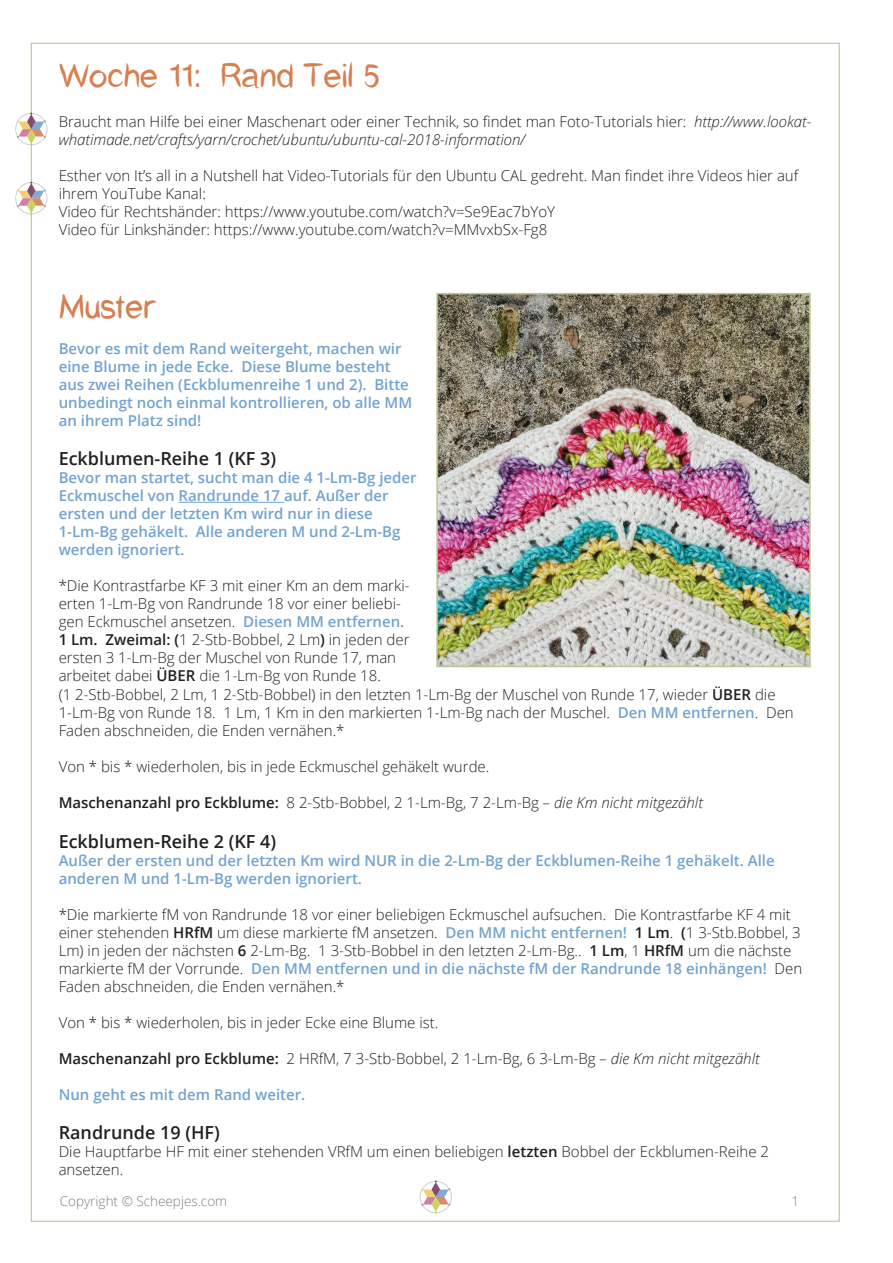
<style>
.page{position:relative;width:893px;height:1263px;background:#fff}
.page>*{position:absolute;margin:0;border:0;box-sizing:border-box;transform-origin:0 0}
.t1{font:33px "Cat Cafe";color:#d58052}
.t2{font:600 18px "Open Sans";color:#231f20}
.t3{font:300 15px/18px "Open Sans";color:#231f20}
.t4{font:600 15px/18px "Open Sans";color:#72a3d0}
.t5{font:italic 300 15px/18px "Open Sans";color:#231f20}
.t6{font:300 13.5px "Open Sans";color:#7c807b}
.s1{font-style:normal}
.s2{font-style:inherit}
.s3{font-weight:600;color:#72a3d0}
.s4{font-weight:600}
.s5{font-style:italic}
</style>
<div class="page">
<div style="left:420px;top:1181px;width:32px;height:32px;border:1px solid #7e878d;border-radius:50%"></div>
<svg style="left:421px;top:1180px;width:29px;height:33px"></svg>
<div style="left:15px;top:113px;width:32px;height:32px;border:1px solid #7e878d;border-radius:50%"></div>
<svg style="left:17px;top:112px;width:29px;height:34px"></svg>
<div style="left:15px;top:182px;width:32px;height:32px;border:1px solid #7e878d;border-radius:50%"></div>
<svg style="left:17px;top:182px;width:29px;height:33px"></svg>
<img style="left:439px;top:296px;width:369px;height:368px">
<div style="left:436px;top:293px;width:375px;height:374px;border:2px solid #bcc695"></div>
<hr style="left:179px;top:502px;width:105px;height:1px;background:#72a3d0">
<h1 class="t1" style="left:59px;top:58px;width:322px">Woche 11: Rand Teil 5</h1>
<p class="t5" style="left:59px;top:112px;width:754px"><span class="s1">Braucht man Hilfe bei einer Maschenart oder einer Technik, so findet man Foto-Tutorials hier:</span> http://www.lookat&shy;whatimade.net/crafts/yarn/crochet/ubuntu/ubuntu-cal-2018-information/</p>
<p class="t3" style="left:59px;top:166px;width:741px">Esther von It’s all in a Nutshell hat Video-Tutorials für den Ubuntu CAL gedreht. Man findet ihre Videos hier auf ihrem YouTube Kanal:<br>Video für Rechtshänder: https://www.youtube.com/watch?v=Se9Eac7bYoY<br>Video für Linkshänder: https://www.youtube.com/watch?v=MMvxbSx-Fg8</p>
<h1 class="t1" style="left:59px;top:288px;width:100px">Muster</h1>
<p class="t4" style="left:59px;top:339px;width:355px">Bevor es mit dem Rand weitergeht, machen wir eine Blume in jede Ecke. Diese Blume besteht aus zwei Reihen (Eckblumenreihe 1 und 2). Bitte unbedingt noch einmal kontrollieren, ob alle MM an ihrem Platz sind!</p>
<p class="t2" style="left:59px;top:446px;width:219px">Eckblumen-Reihe 1 (KF 3)</p>
<p class="t4" style="left:59px;top:468px;width:359px">Bevor man startet, sucht man die 4 1-Lm-Bg jeder Eckmuschel von <span class="s2">Randrunde 17</span> auf. Außer der ersten und der letzten Km wird nur in diese 1-Lm-Bg gehäkelt. Alle anderen M und 2-Lm-Bg werden ignoriert.</p>
<p class="t3" style="left:59px;top:576px;width:352px">*Die Kontrastfarbe KF 3 mit einer Km an dem marki&shy;erten 1-Lm-Bg von Randrunde 18 vor einer beliebi&shy;gen Eckmuschel ansetzen. <span class="s3">Diesen MM entfernen.<br></span><span class="s4">1 Lm. Zweimal: (</span>1 2-Stb-Bobbel, 2 Lm<span class="s4">)</span> in jeden der ersten 3 1-Lm-Bg der Muschel von Runde 17, man arbeitet dabei <span class="s4">ÜBER</span> die 1-Lm-Bg von Runde 18.</p>
<p class="t3" style="left:59px;top:685px;width:737px">(1 2-Stb-Bobbel, 2 Lm, 1 2-Stb-Bobbel) in den letzten 1-Lm-Bg der Muschel von Runde 17, wieder <span class="s4">ÜBER</span> die<br>1-Lm-Bg von Runde 18. 1 Lm, 1 Km in den markierten 1-Lm-Bg nach der Muschel. <span class="s3">Den MM entfernen</span>. Den<br>Faden abschneiden, die Enden vernähen.*</p>
<p class="t3" style="left:59px;top:757px;width:432px">Von * bis * wiederholen, bis in jede Eckmuschel gehäkelt wurde.</p>
<p class="t3" style="left:59px;top:793px;width:646px"><span class="s4">Maschenanzahl pro Eckblume:</span> 8 2-Stb-Bobbel, 2 1-Lm-Bg, 7 2-Lm-Bg <span class="s5">– die Km nicht mitgezählt</span></p>
<p class="t2" style="left:59px;top:829px;width:219px">Eckblumen-Reihe 2 (KF 4)</p>
<p class="t4" style="left:59px;top:851px;width:718px">Außer der ersten und der letzten Km wird NUR in die 2-Lm-Bg der Eckblumen-Reihe 1 gehäkelt. Alle anderen M und 1-Lm-Bg werden ignoriert.</p>
<p class="t3" style="left:59px;top:905px;width:745px">*Die markierte fM von Randrunde 18 vor einer beliebigen Eckmuschel aufsuchen. Die Kontrastfarbe KF 4 mit einer stehenden <span class="s4">HRfM</span> um diese markierte fM ansetzen. <span class="s3">Den MM nicht entfernen!</span> <span class="s4">1 Lm</span>. <span class="s4">(</span>1 3-Stb.Bobbel, 3<br>Lm) in jeden der nächsten <span class="s4">6</span> 2-Lm-Bg. 1 3-Stb-Bobbel in den letzten 2-Lm-Bg.. <span class="s4">1 Lm</span>, 1 <span class="s4">HRfM</span> um die nächste markierte fM der Vorrunde. <span class="s3">Den MM entfernen und in die nächste fM der Randrunde 18 einhängen!</span> Den Faden abschneiden, die Enden vernähen.*</p>
<p class="t3" style="left:59px;top:1013px;width:381px">Von * bis * wiederholen, bis in jeder Ecke eine Blume ist.</p>
<p class="t3" style="left:59px;top:1049px;width:702px"><span class="s4">Maschenanzahl pro Eckblume:</span> 2 HRfM, 7 3-Stb-Bobbel, 2 1-Lm-Bg, 6 3-Lm-Bg <span class="s5">– die Km nicht mitgezählt</span></p>
<p class="t4" style="left:59px;top:1085px;width:248px">Nun geht es mit dem Rand weiter.</p>
<p class="t2" style="left:59px;top:1120px;width:163px">Randrunde 19 (HF)</p>
<p class="t3" style="left:59px;top:1142px;width:712px">Die Hauptfarbe HF mit einer stehenden VRfM um einen beliebigen <span class="s4">letzten</span> Bobbel der Eckblumen-Reihe 2 ansetzen.</p>
<p class="t6" style="left:60px;top:1191px;width:169px">Copyright © Scheepjes.com</p>
<p class="t6" style="left:791px;top:1191px;width:9px">1</p>
</div>
